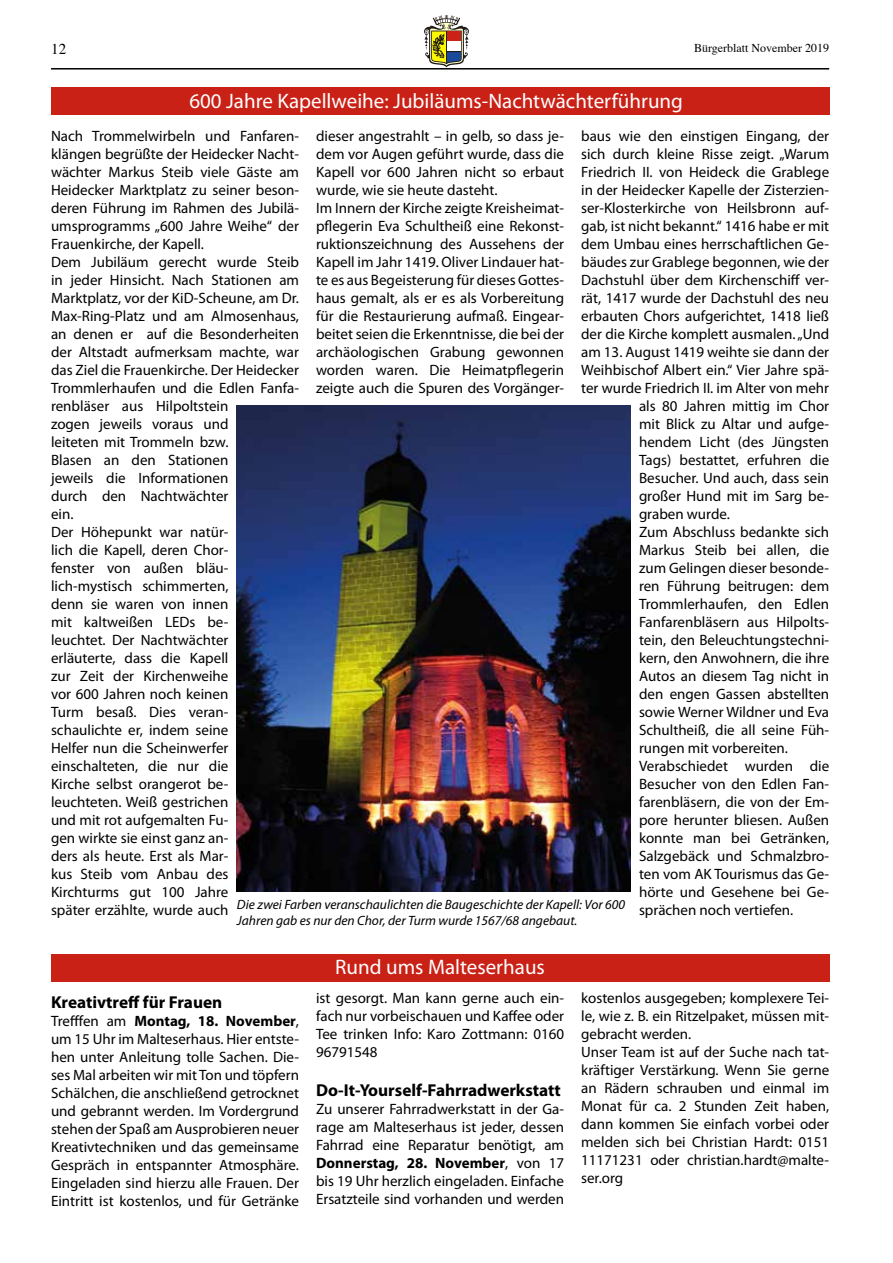
<style>
.page{position:relative;width:893px;height:1263px;background:#fff}
.page>*{position:absolute;margin:0;border:0;box-sizing:border-box;transform-origin:0 0}
.t1{font:21px "Myriad Pro";color:#fff}
.t2{font:700 17.25px "Myriad Pro";color:#000}
.t3{font:15px/18px "Myriad Pro";color:#000}
.t4{font:15px "Times";color:#000}
.t5{font:italic 13.5px/16.2px "Myriad Pro";color:#000}
.t6{font:12px "Times";color:#000}
.s1{font-weight:700}
</style>
<div class="page">
<hr style="left:51px;top:68px;width:778px;height:2px;background:#000">
<svg style="left:424px;top:15px;width:45px;height:52px"></svg>
<div style="left:51px;top:87px;width:778px;height:28px;background:#ca2117"></div>
<img style="left:237px;top:405px;width:393px;height:486px">
<div style="left:51px;top:954px;width:778px;height:27px;background:#ca2117"></div>
<p class="t4" style="left:51px;top:35px;width:17px">12</p>
<p class="t6" style="left:694px;top:36px;width:137px">Bürgerblatt November 2019</p>
<h1 class="t1" style="left:189px;top:88px;width:495px">600 Jahre Kapellweihe: Jubiläums-Nachtwächterführung</h1>
<p class="t3" style="left:51px;top:127px;width:250px">Nach Trommelwirbeln und Fanfaren&shy;klängen begrüßte der Heidecker Nacht&shy;wächter Markus Steib viele Gäste am<br>Heidecker Marktplatz zu seiner beson&shy;deren Führung im Rahmen des Jubilä&shy;umsprogramms „600 Jahre Weihe“ der<br>Frauenkirche, der Kapell.<br>Dem Jubiläum gerecht wurde Steib in jeder Hinsicht. Nach Stationen am<br>Marktplatz, vor der KiD-Scheune, am Dr.<br>Max-Ring-Platz und am Almosenhaus, an denen er auf die Besonderheiten der Altstadt aufmerksam machte, war das Ziel die Frauenkirche. Der Heidecker<br>Trommlerhaufen und die Edlen Fanfa&shy;renbläser aus Hilpoltstein<br>zogen jeweils voraus und<br>leiteten mit Trommeln bzw.<br>Blasen an den Stationen<br>jeweils die Informationen<br>durch den Nachtwächter<br>ein.<br>Der Höhepunkt war natür-<br>lich die Kapell, deren Chor-<br>fenster von außen bläu&shy;lich-mystisch schimmerten,<br>denn sie waren von innen<br>mit kaltweißen LEDs be-<br>leuchtet. Der Nachtwächter<br>erläuterte, dass die Kapell<br>zur Zeit der Kirchenweihe<br>vor 600 Jahren noch keinen<br>Turm besaß. Dies veran&shy;schaulichte er, indem seine<br>Helfer nun die Scheinwerfer einschalteten, die nur die<br>Kirche selbst orangerot be&shy;leuchteten. Weiß gestrichen<br>und mit rot aufgemalten Fu-<br>gen wirkte sie einst ganz an-<br>ders als heute. Erst als Mar-<br>kus Steib vom Anbau des<br>Kirchturms gut 100 Jahre<br>später erzählte, wurde auch</p>
<p class="t3" style="left:316px;top:127px;width:250px">dieser angestrahlt – in gelb, so dass je&shy;dem vor Augen geführt wurde, dass die Kapell vor 600 Jahren nicht so erbaut wurde, wie sie heute dasteht.<br>Im Innern der Kirche zeigte Kreisheimat&shy;pflegerin Eva Schultheiß eine Rekonst&shy;ruktionszeichnung des Aussehens der Kapell im Jahr 1419. Oliver Lindauer hat&shy;te es aus Begeisterung für dieses Gottes&shy;haus gemalt, als er es als Vorbereitung für die Restaurierung aufmaß. Eingear&shy;beitet seien die Erkenntnisse, die bei der archäologischen Grabung gewonnen worden waren. Die Heimatpflegerin zeigte auch die Spuren des Vorgänger-</p>
<p class="t3" style="left:581px;top:127px;width:250px">baus wie den einstigen Eingang, der</p>
<p class="t3" style="left:581px;top:145px;width:250px">sich durch kleine Risse zeigt. „Warum</p>
<p class="t3" style="left:581px;top:163px;width:250px">Friedrich II. von Heideck die Grablege</p>
<p class="t3" style="left:581px;top:181px;width:250px">in der Heidecker Kapelle der Zisterzien-</p>
<p class="t3" style="left:581px;top:199px;width:250px">ser-Klosterkirche von Heilsbronn auf-</p>
<p class="t3" style="left:581px;top:217px;width:249px">gab, ist nicht bekannt.“ 1416 habe er mit</p>
<p class="t3" style="left:581px;top:235px;width:250px">dem Umbau eines herrschaftlichen Ge-</p>
<p class="t3" style="left:581px;top:253px;width:250px">bäudes zur Grablege begonnen, wie der</p>
<p class="t3" style="left:581px;top:271px;width:250px">Dachstuhl über dem Kirchenschiff ver-</p>
<p class="t3" style="left:581px;top:289px;width:250px">rät, 1417 wurde der Dachstuhl des neu</p>
<p class="t3" style="left:581px;top:307px;width:250px">erbauten Chors aufgerichtet, 1418 ließ</p>
<p class="t3" style="left:581px;top:325px;width:250px">der die Kirche komplett ausmalen. „Und</p>
<p class="t3" style="left:581px;top:343px;width:250px">am 13. August 1419 weihte sie dann der</p>
<p class="t3" style="left:581px;top:361px;width:250px">Weihbischof Albert ein.“ Vier Jahre spä-</p>
<p class="t3" style="left:581px;top:379px;width:250px">ter wurde Friedrich II. im Alter von mehr</p>
<p class="t3" style="left:639px;top:397px;width:192px">als 80 Jahren mittig im Chor</p>
<p class="t3" style="left:639px;top:415px;width:192px">mit Blick zu Altar und aufge-</p>
<p class="t3" style="left:639px;top:433px;width:192px">hendem Licht (des Jüngsten</p>
<p class="t3" style="left:639px;top:451px;width:192px">Tags) bestattet, erfuhren die</p>
<p class="t3" style="left:639px;top:469px;width:192px">Besucher. Und auch, dass sein</p>
<p class="t3" style="left:639px;top:487px;width:192px">großer Hund mit im Sarg be-</p>
<p class="t3" style="left:639px;top:505px;width:92px">graben wurde.</p>
<p class="t3" style="left:639px;top:523px;width:192px">Zum Abschluss bedankte sich</p>
<p class="t3" style="left:639px;top:541px;width:192px">Markus Steib bei allen, die</p>
<p class="t3" style="left:639px;top:559px;width:192px">zum Gelingen dieser besonde-</p>
<p class="t3" style="left:639px;top:577px;width:192px">ren Führung beitrugen: dem</p>
<p class="t3" style="left:639px;top:595px;width:192px">Trommlerhaufen, den Edlen</p>
<p class="t3" style="left:639px;top:613px;width:192px">Fanfarenbläsern aus Hilpolts-</p>
<p class="t3" style="left:639px;top:631px;width:192px">tein, den Beleuchtungstechni-</p>
<p class="t3" style="left:639px;top:649px;width:192px">kern, den Anwohnern, die ihre</p>
<p class="t3" style="left:639px;top:667px;width:192px">Autos an diesem Tag nicht in</p>
<p class="t3" style="left:639px;top:685px;width:192px">den engen Gassen abstellten</p>
<p class="t3" style="left:639px;top:703px;width:192px">sowie Werner Wildner und Eva</p>
<p class="t3" style="left:639px;top:721px;width:192px">Schultheiß, die all seine Füh-</p>
<p class="t3" style="left:639px;top:739px;width:150px">rungen mit vorbereiten.</p>
<p class="t3" style="left:639px;top:757px;width:192px">Verabschiedet wurden die</p>
<p class="t3" style="left:639px;top:775px;width:192px">Besucher von den Edlen Fan-</p>
<p class="t3" style="left:639px;top:793px;width:192px">farenbläsern, die von der Em-</p>
<p class="t3" style="left:639px;top:811px;width:192px">pore herunter bliesen. Außen</p>
<p class="t3" style="left:639px;top:829px;width:192px">konnte man bei Getränken,</p>
<p class="t3" style="left:639px;top:847px;width:192px">Salzgebäck und Schmalzbro-</p>
<p class="t3" style="left:639px;top:865px;width:192px">ten vom AK Tourismus das Ge-</p>
<p class="t3" style="left:639px;top:883px;width:192px">hörte und Gesehene bei Ge-</p>
<p class="t3" style="left:639px;top:901px;width:156px">sprächen noch vertiefen.</p>
<p class="t5" style="left:237px;top:896px;width:390px">Die zwei Farben veranschaulichten die Baugeschichte der Kapell: Vor 600<br>Jahren gab es nur den Chor, der Turm wurde 1567/68 angebaut.</p>
<p class="t2" style="left:51px;top:991px;width:173px">Kreativtreff für Frauen</p>
<p class="t3" style="left:51px;top:1012px;width:250px;text-align:justify">Trefffen am <span class="s1">Montag, 18. November</span>, um 15 Uhr im Malteserhaus. Hier entste&shy;hen unter Anleitung tolle Sachen. Die&shy;ses Mal arbeiten wir mit Ton und töpfern Schälchen, die anschließend getrocknet und gebrannt werden. Im Vordergrund stehen der Spaß am Ausprobieren neuer Kreativtechniken und das gemeinsame Gespräch in entspannter Atmosphäre.<br>Eingeladen sind hierzu alle Frauen. Der Eintritt ist kostenlos, und für Getränke</p>
<h1 class="t1" style="left:335px;top:954px;width:211px">Rund ums Malteserhaus</h1>
<p class="t3" style="left:316px;top:989px;width:250px;text-align:justify">ist gesorgt. Man kann gerne auch ein&shy;fach nur vorbeischauen und Kaffee oder Tee trinken Info: Karo Zottmann: 0160<br>96791548</p>
<p class="t2" style="left:316px;top:1079px;width:246px">Do-It-Yourself-Fahrradwerkstatt</p>
<p class="t3" style="left:316px;top:1100px;width:250px;text-align:justify">Zu unserer Fahrradwerkstatt in der Ga&shy;rage am Malteserhaus ist jeder, dessen Fahrrad eine Reparatur benötigt, am <span class="s1">Donnerstag, 28. November</span>, von 17 bis 19 Uhr herzlich eingeladen. Einfache Ersatzteile sind vorhanden und werden</p>
<p class="t3" style="left:581px;top:989px;width:250px">kostenlos ausgegeben; komplexere Tei&shy;le, wie z. B. ein Ritzelpaket, müssen mit&shy;gebracht werden.<br>Unser Team ist auf der Suche nach tat&shy;kräftiger Verstärkung. Wenn Sie gerne an Rädern schrauben und einmal im Monat für ca. 2 Stunden Zeit haben, dann kommen Sie einfach vorbei oder melden sich bei Christian Hardt: 0151<br>11171231 oder christian.hardt@malte&shy;ser.org</p>
</div>
